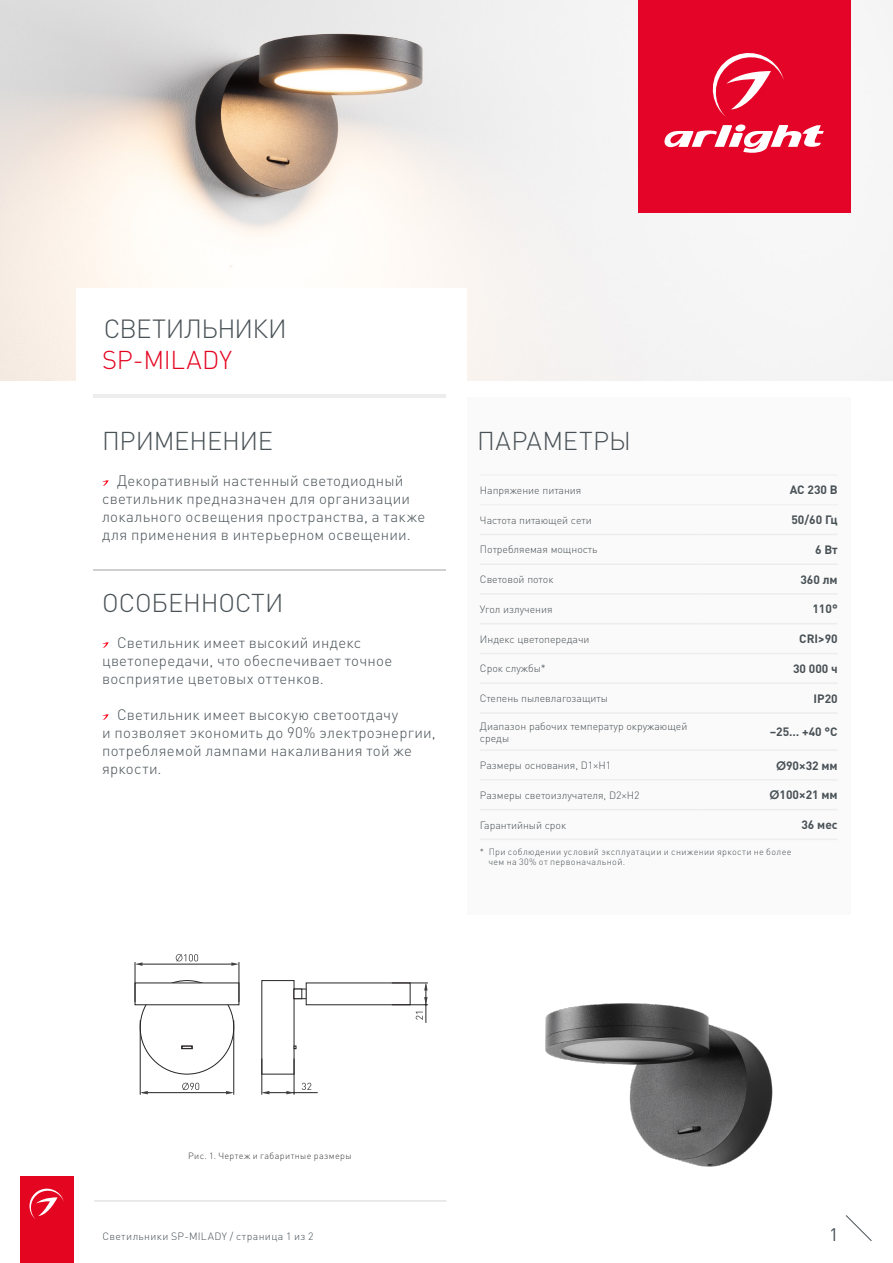
<style>
.page{position:relative;width:893px;height:1263px;background:#fff}
.page>*{position:absolute;margin:0;border:0;box-sizing:border-box;transform-origin:0 0}
.t1{font:300 25.95px "DIN Pro";letter-spacing:-.025em;color:#485156}
.t2{font:300 25.5px "DIN Pro";letter-spacing:-.005em;color:#485156}
.t3{font:300 25.5px "DIN Pro";letter-spacing:.015em;color:#485156}
.t4{font:300 25.5px "DIN Pro";letter-spacing:-.005em;color:#e40521}
.t5{font:18px "DIN Pro";color:#485156}
.t6{font:300 15px/18px "DIN Pro";letter-spacing:.02em;color:#485156}
.t7{font:700 12px "DIN Pro";color:#485156}
.t8{font:300 10.5px/12px "DIN Pro";color:#485156}
.t9{font:300 10.5px "DIN Pro";letter-spacing:.04em;color:#485156}
.t10{font:300 9px/10.5px "DIN Pro";letter-spacing:.04em;color:#485156}
.t11{font:300 9px "DIN Pro";letter-spacing:.04em;color:#3c3c3b}
.s1{font-family:"Century Gothic"}
</style>
<div class="page">
<svg style="left:845px;top:1215px;width:27px;height:26px"></svg>
<img style="left:0;top:0;width:893px;height:380px">
<div style="left:77px;top:288px;width:390px;height:117px;background:#fff"></div>
<div style="left:467px;top:397px;width:383px;height:517px;background:#fbfafa"></div>
<svg style="left:102px;top:480px;width:7px;height:6px"></svg>
<hr style="left:94px;top:394px;width:352px;height:3px;background:#ededed">
<hr style="left:94px;top:569px;width:352px;height:1px;background:#d0d0d0">
<hr style="left:94px;top:1200px;width:352px;height:1px;background:#e3e3e3">
<hr style="left:480px;top:474px;width:220px;height:2px;background:#f2f2f2">
<hr style="left:700px;top:474px;width:138px;height:2px;background:#f2f2f2">
<hr style="left:480px;top:504px;width:220px;height:1px;background:#f2f2f2">
<hr style="left:700px;top:504px;width:138px;height:1px;background:#f2f2f2">
<hr style="left:480px;top:534px;width:220px;height:1px;background:#ededed">
<hr style="left:700px;top:534px;width:138px;height:1px;background:#ededed">
<hr style="left:480px;top:563px;width:220px;height:2px;background:#ededed">
<hr style="left:700px;top:563px;width:138px;height:2px;background:#ededed">
<hr style="left:480px;top:593px;width:220px;height:2px;background:#ededed">
<hr style="left:700px;top:593px;width:138px;height:2px;background:#ededed">
<hr style="left:480px;top:623px;width:220px;height:1px;background:#ededed">
<hr style="left:700px;top:623px;width:138px;height:1px;background:#ededed">
<hr style="left:480px;top:653px;width:220px;height:1px;background:#ededed">
<hr style="left:700px;top:653px;width:138px;height:1px;background:#ededed">
<hr style="left:480px;top:682px;width:220px;height:2px;background:#ededed">
<hr style="left:700px;top:682px;width:138px;height:2px;background:#ededed">
<hr style="left:480px;top:712px;width:220px;height:2px;background:#ededed">
<hr style="left:700px;top:712px;width:138px;height:2px;background:#ededed">
<hr style="left:480px;top:749px;width:220px;height:2px;background:#ededed">
<hr style="left:700px;top:749px;width:138px;height:2px;background:#ededed">
<hr style="left:480px;top:779px;width:220px;height:1px;background:#ededed">
<hr style="left:700px;top:779px;width:138px;height:1px;background:#ededed">
<hr style="left:480px;top:809px;width:220px;height:1px;background:#ededed">
<hr style="left:700px;top:809px;width:138px;height:1px;background:#ededed">
<hr style="left:480px;top:839px;width:220px;height:1px;background:#ededed">
<hr style="left:700px;top:839px;width:138px;height:1px;background:#ededed">
<svg style="left:102px;top:642px;width:7px;height:6px"></svg>
<svg style="left:102px;top:714px;width:7px;height:6px"></svg>
<svg style="left:302px;top:989px;width:4px;height:10px"></svg>
<div style="left:294px;top:989px;width:8px;height:10px;background:#fff;border:1px solid #282424"></div>
<div style="left:306px;top:983px;width:104px;height:22px;background:#fff;border:1px solid #282424"></div>
<div style="left:135px;top:983px;width:104px;height:22px;background:#fff;border:1px solid #282424"></div>
<svg style="left:181px;top:1046px;width:11px;height:3px"></svg>
<svg style="left:302px;top:1083px;width:9px;height:7px"></svg>
<hr style="left:239px;top:962px;width:1px;height:40px;background:#282424">
<hr style="left:135px;top:962px;width:1px;height:40px;background:#282424">
<hr style="left:143px;top:964px;width:88px;height:1px;background:#282424">
<svg style="left:231px;top:962px;width:8px;height:4px"></svg>
<svg style="left:135px;top:962px;width:8px;height:4px"></svg>
<hr style="left:294px;top:1059px;width:1px;height:35px;background:#282424">
<hr style="left:262px;top:1059px;width:1px;height:35px;background:#282424">
<hr style="left:264px;top:1092px;width:53px;height:1px;background:#282424">
<svg style="left:286px;top:1091px;width:8px;height:3px"></svg>
<svg style="left:262px;top:1091px;width:7px;height:3px"></svg>
<hr style="left:392px;top:1004px;width:36px;height:1px;background:#282424">
<hr style="left:392px;top:983px;width:36px;height:1px;background:#282424">
<hr style="left:426px;top:985px;width:1px;height:37px;background:#282424">
<svg style="left:424px;top:997px;width:4px;height:8px"></svg>
<svg style="left:424px;top:983px;width:4px;height:7px"></svg>
<hr style="left:233px;top:1020px;width:1px;height:74px;background:#282424">
<hr style="left:140px;top:1020px;width:1px;height:74px;background:#282424">
<hr style="left:143px;top:1092px;width:88px;height:1px;background:#282424">
<svg style="left:226px;top:1091px;width:8px;height:3px"></svg>
<svg style="left:140px;top:1091px;width:8px;height:3px"></svg>
<svg style="left:416px;top:1012px;width:7px;height:8px"></svg>
<svg style="left:182px;top:1083px;width:17px;height:7px"></svg>
<svg style="left:176px;top:954px;width:22px;height:7px"></svg>
<img style="left:545px;top:1003px;width:228px;height:164px">
<div style="left:638px;top:0;width:212px;height:213px;background:#e40428"></div>
<svg style="left:664px;top:124px;width:160px;height:29px"></svg>
<svg style="left:712px;top:53px;width:72px;height:63px"></svg>
<div style="left:20px;top:1177px;width:53px;height:86px;background:#e40521"></div>
<svg style="left:29px;top:1188px;width:35px;height:31px"></svg>
<h1 class="t1" style="left:104px;top:311px;width:185px">СВЕТИЛЬНИКИ</h1>
<h2 class="t4" style="left:102px;top:342px;width:131px">SP-MILADY</h2>
<h2 class="t2" style="left:102px;top:423px;width:172px">ПРИМЕНЕНИЕ</h2>
<h2 class="t3" style="left:477px;top:423px;width:155px">ПАРАМЕТРЫ</h2>
<p class="t6" style="left:102px;top:471px;width:325px;text-indent:15px">Декоративный настенный светодиодный светильник предназначен для организации локального освещения пространства, а также для применения в интерьерном освещении.</p>
<p class="t8" style="left:480px;top:484px;width:103px">Напряжение питания</p>
<p class="t7" style="left:790px;top:482px;width:49px">AC 230 В</p>
<p class="t8" style="left:480px;top:513px;width:114px">Частота питающей сети</p>
<p class="t7" style="left:791px;top:512px;width:48px">50/60 Гц</p>
<p class="t8" style="left:480px;top:543px;width:119px">Потребляемая мощность</p>
<p class="t7" style="left:815px;top:541px;width:24px">6 Вт</p>
<p class="t8" style="left:480px;top:573px;width:75px">Световой поток</p>
<p class="t7" style="left:800px;top:571px;width:39px">360 лм</p>
<p class="t8" style="left:480px;top:603px;width:74px">Угол излучения</p>
<p class="t7" style="left:812px;top:601px;width:27px">110°</p>
<p class="t8" style="left:480px;top:632px;width:111px">Индекс цветопередачи</p>
<p class="t7" style="left:799px;top:631px;width:40px">CRI&gt;90</p>
<p class="t8" style="left:480px;top:662px;width:67px">Срок службы*</p>
<p class="t7" style="left:793px;top:660px;width:46px">30 000 ч</p>
<p class="t8" style="left:480px;top:692px;width:130px">Степень пылевлагозащиты</p>
<p class="t7" style="left:813px;top:690px;width:26px">IP20</p>
<p class="t8" style="left:480px;top:719px;width:209px">Диапазон рабочих температур окружающей среды</p>
<p class="t7" style="left:770px;top:724px;width:69px">–25… +40 °С</p>
<p class="t8" style="left:480px;top:759px;width:133px">Размеры основания, D1×H1</p>
<p class="t7" style="left:776px;top:757px;width:63px"><span class="s1">Ø</span>90×32 мм</p>
<p class="t8" style="left:480px;top:788px;width:161px">Размеры светоизлучателя, D2×H2</p>
<p class="t7" style="left:769px;top:787px;width:70px"><span class="s1">Ø</span>100×21 мм</p>
<p class="t8" style="left:480px;top:818px;width:88px">Гарантийный срок</p>
<p class="t7" style="left:801px;top:816px;width:38px">36 мес</p>
<p class="t10" style="left:488px;top:846px;width:305px;text-indent:-9px">* При соблюдении условий эксплуатации и снижении яркости не более чем на 30% от первоначальной.</p>
<h2 class="t2" style="left:102px;top:585px;width:183px">ОСОБЕННОСТИ</h2>
<p class="t6" style="left:102px;top:633px;width:292px;text-indent:15px">Светильник имеет высокий индекс цветопередачи, что обеспечивает точное восприятие цветовых оттенков.</p>
<p class="t6" style="left:102px;top:705px;width:335px;text-indent:15px">Светильник имеет высокую светоотдачу<br>и позволяет экономить до 90% электроэнергии, потребляемой лампами накаливания той же яркости.</p>
<p class="t11" style="left:188px;top:1150px;width:165px">Рис. 1. Чертеж и габаритные размеры</p>
<p class="t9" style="left:102px;top:1229px;width:213px">Светильники SP-MILADY / страница 1 из 2</p>
<p class="t5" style="left:829px;top:1222px;width:11px">1</p>
</div>
